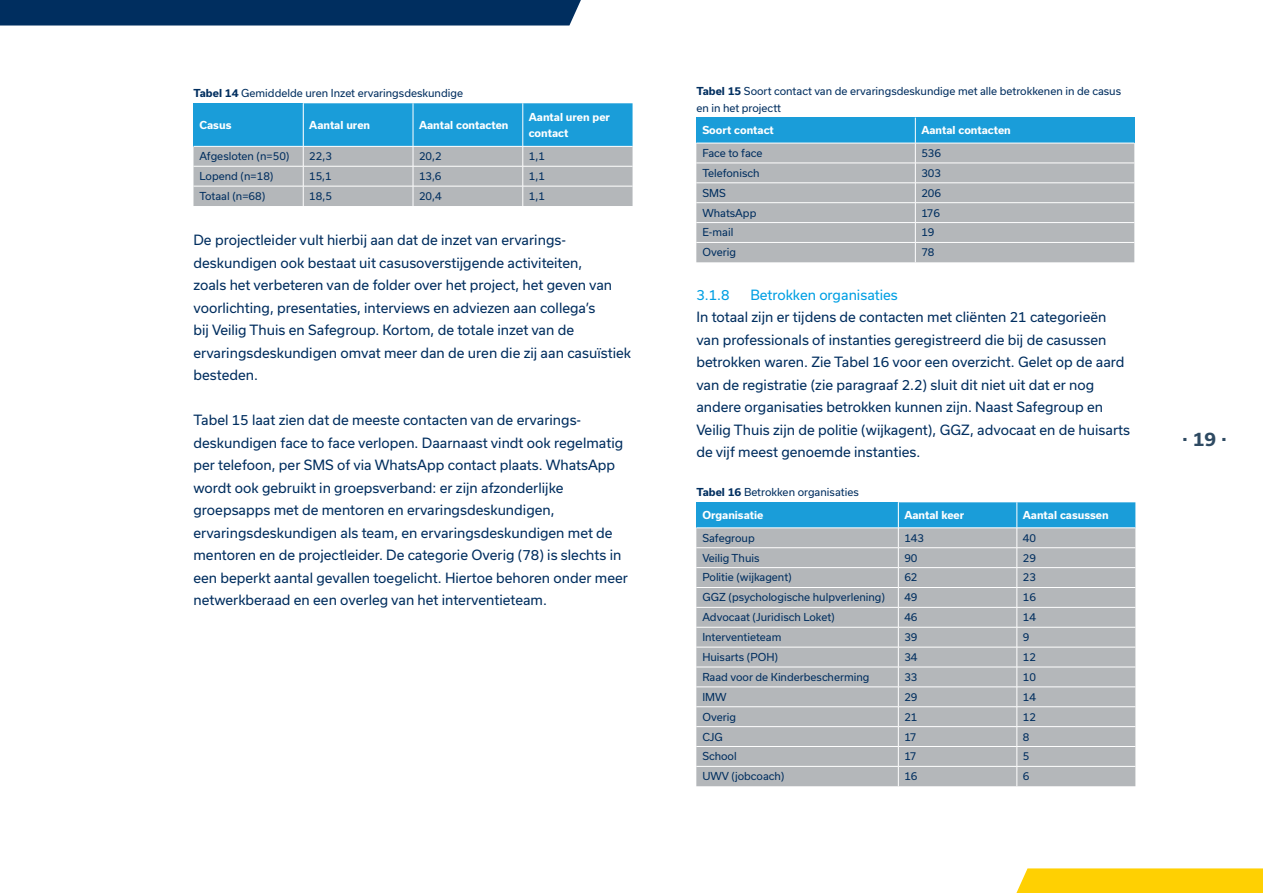
<style>
.page{position:relative;width:1263px;height:893px;background:#fff}
.page>*{position:absolute;margin:0;border:0;box-sizing:border-box;transform-origin:0 0}
.t1{font:700 18px "Usual";color:#2e4a62}
.t2{font:13.5px/22.5px "Usual";color:#002e5f}
.t3{font:13.5px "Usual";color:#009fe3}
.t4{font:10.5px/16.5px "Usual";color:#002e5f}
.t5{font:700 10.5px/16.5px "Usual";color:#fff}
.s1{font-weight:700}
.s2{font-weight:700;color:#fff}
</style>
<div class="page">
<div style="left:1016px;top:868px;width:247px;height:25px;background:#ffd002"></div>
<div style="left:0;top:0;width:581px;height:26px;background:#002e5f"></div>
<svg style="left:193px;top:103px;width:439px;height:103px;background:#77afc9"></svg>
<div style="left:696px;top:118px;width:219px;height:25px;background:#1a9dd9"></div>
<div style="left:915px;top:118px;width:219px;height:25px;background:#1a9dd9"></div>
<div style="left:696px;top:144px;width:438px;height:118px;background:#b4b7ba"></div>
<hr style="left:696px;top:163px;width:219px;height:1px;background:#fff">
<hr style="left:915px;top:163px;width:219px;height:1px;background:#fff">
<hr style="left:696px;top:183px;width:219px;height:1px;background:#fff">
<hr style="left:915px;top:183px;width:219px;height:1px;background:#fff">
<hr style="left:696px;top:202px;width:219px;height:1px;background:#fff">
<hr style="left:915px;top:202px;width:219px;height:1px;background:#fff">
<hr style="left:696px;top:222px;width:219px;height:1px;background:#fff">
<hr style="left:915px;top:222px;width:219px;height:1px;background:#fff">
<hr style="left:696px;top:242px;width:219px;height:1px;background:#fff">
<hr style="left:915px;top:242px;width:219px;height:1px;background:#fff">
<svg style="left:915px;top:118px;width:1px;height:144px"></svg>
<div style="left:696px;top:502px;width:202px;height:26px;background:#1a9dd9"></div>
<div style="left:696px;top:529px;width:202px;height:257px;background:#b4b7ba"></div>
<hr style="left:696px;top:547px;width:202px;height:1px;background:#fff">
<hr style="left:696px;top:567px;width:202px;height:1px;background:#fff">
<hr style="left:696px;top:587px;width:202px;height:1px;background:#fff">
<hr style="left:696px;top:607px;width:202px;height:1px;background:#fff">
<hr style="left:696px;top:627px;width:202px;height:1px;background:#fff">
<hr style="left:696px;top:647px;width:202px;height:1px;background:#fff">
<hr style="left:696px;top:667px;width:202px;height:1px;background:#fff">
<hr style="left:696px;top:687px;width:202px;height:1px;background:#fff">
<hr style="left:696px;top:706px;width:202px;height:1px;background:#fff">
<hr style="left:696px;top:726px;width:202px;height:1px;background:#fff">
<hr style="left:696px;top:746px;width:202px;height:1px;background:#fff">
<hr style="left:696px;top:766px;width:202px;height:1px;background:#fff">
<svg style="left:898px;top:502px;width:237px;height:284px;background:#aab8c0"></svg>
<p class="t4" style="left:193px;top:85px;width:271px"><span class="s1">Tabel 14</span> Gemiddelde uren Inzet ervaringsdeskundige</p>
<p class="t5" style="left:199px;top:117px;width:33px">Casus</p>
<p class="t5" style="left:309px;top:117px;width:62px">Aantal uren</p>
<p class="t5" style="left:419px;top:117px;width:91px">Aantal contacten</p>
<p class="t5" style="left:529px;top:108px;width:83px">Aantal uren per contact</p>
<p class="t4" style="left:199px;top:148px;width:92px">Afgesloten (n=50)</p>
<p class="t4" style="left:309px;top:148px;width:24px">22,3</p>
<p class="t4" style="left:419px;top:148px;width:24px">20,2</p>
<p class="t4" style="left:529px;top:148px;width:18px">1,1</p>
<p class="t4" style="left:199px;top:168px;width:75px">Lopend (n=18)</p>
<p class="t4" style="left:309px;top:168px;width:24px">15,1</p>
<p class="t4" style="left:419px;top:168px;width:24px">13,6</p>
<p class="t4" style="left:529px;top:168px;width:18px">1,1</p>
<p class="t4" style="left:199px;top:188px;width:67px">Totaal (n=68)</p>
<p class="t4" style="left:309px;top:188px;width:24px">18,5</p>
<p class="t4" style="left:419px;top:188px;width:24px">20,4</p>
<p class="t4" style="left:529px;top:188px;width:18px">1,1</p>
<p class="t2" style="left:193px;top:229px;width:439px">De projectleider vult hierbij aan dat de inzet van ervarings&shy;deskundigen ook bestaat uit casusoverstijgende activiteiten,<br>zoals het verbeteren van de folder over het project, het geven van voorlichting, presentaties, interviews en adviezen aan collega’s<br>bij Veilig Thuis en Safegroup. Kortom, de totale inzet van de ervaringsdeskundigen omvat meer dan de uren die zij aan casuïstiek besteden.</p>
<p class="t2" style="left:193px;top:409px;width:436px">Tabel 15 laat zien dat de meeste contacten van de ervarings&shy;deskundigen face to face verlopen. Daarnaast vindt ook regelmatig per telefoon, per SMS of via WhatsApp contact plaats. WhatsApp wordt ook gebruikt in groepsverband: er zijn afzonderlijke groepsapps met de mentoren en ervaringsdeskundigen, ervaringsdeskundigen als team, en ervaringsdeskundigen met de mentoren en de projectleider. De categorie Overig (78) is slechts in een beperkt aantal gevallen toegelicht. Hiertoe behoren onder meer netwerkberaad en een overleg van het interventieteam.</p>
<p class="t4" style="left:696px;top:83px;width:426px"><span class="s1">Tabel 15</span> Soort contact van de ervaringsdeskundige met alle betrokkenen in de casus en in het projectt</p>
<p class="t5" style="left:702px;top:122px;width:73px">Soort contact</p>
<p class="t5" style="left:921px;top:122px;width:91px">Aantal contacten</p>
<p class="t4" style="left:702px;top:145px;width:62px">Face to face</p>
<p class="t4" style="left:921px;top:145px;width:21px">536</p>
<p class="t4" style="left:702px;top:165px;width:59px">Telefonisch</p>
<p class="t4" style="left:921px;top:165px;width:21px">303</p>
<p class="t4" style="left:702px;top:184px;width:25px">SMS</p>
<p class="t4" style="left:921px;top:184px;width:21px">206</p>
<p class="t4" style="left:702px;top:204px;width:56px">WhatsApp</p>
<p class="t4" style="left:921px;top:204px;width:20px">176</p>
<p class="t4" style="left:702px;top:224px;width:33px">E-mail</p>
<p class="t4" style="left:921px;top:224px;width:15px">19</p>
<p class="t4" style="left:702px;top:244px;width:35px">Overig</p>
<p class="t4" style="left:921px;top:244px;width:15px">78</p>
<p class="t3" style="left:696px;top:287px;width:35px">3.1.8</p>
<p class="t3" style="left:750px;top:287px;width:149px">Betrokken organisaties</p>
<p class="t2" style="left:696px;top:306px;width:435px">In totaal zijn er tijdens de contacten met cliënten 21 categorieën van professionals of instanties geregistreerd die bij de casussen betrokken waren. Zie Tabel 16 voor een overzicht. Gelet op de aard van de registratie (zie paragraaf 2.2) sluit dit niet uit dat er nog andere organisaties betrokken kunnen zijn. Naast Safegroup en Veilig Thuis zijn de politie (wijkagent), GGZ, advocaat en de huisarts de vijf meest genoemde instanties.</p>
<p class="t4" style="left:702px;top:481px;width:158px;line-height:22.6px;text-indent:-6px"><span class="s1">Tabel 16</span> Betrokken organisaties<br><span class="s2">Organisatie</span></p>
<p class="t5" style="left:904px;top:507px;width:61px">Aantal keer</p>
<p class="t5" style="left:1023px;top:507px;width:87px">Aantal casussen</p>
<p class="t4" style="left:702px;top:529px;width:54px">Safegroup</p>
<p class="t4" style="left:904px;top:529px;width:21px">143</p>
<p class="t4" style="left:1023px;top:529px;width:15px">40</p>
<p class="t4" style="left:702px;top:549px;width:59px">Veilig Thuis</p>
<p class="t4" style="left:904px;top:549px;width:15px">90</p>
<p class="t4" style="left:1023px;top:549px;width:15px">29</p>
<p class="t4" style="left:702px;top:569px;width:91px">Politie (wijkagent)</p>
<p class="t4" style="left:904px;top:569px;width:15px">62</p>
<p class="t4" style="left:1023px;top:569px;width:15px">23</p>
<p class="t4" style="left:702px;top:589px;width:184px">GGZ (psychologische hulpverlening)</p>
<p class="t4" style="left:904px;top:589px;width:15px">49</p>
<p class="t4" style="left:1023px;top:589px;width:15px">16</p>
<p class="t4" style="left:702px;top:609px;width:134px">Advocaat (Juridisch Loket)</p>
<p class="t4" style="left:904px;top:609px;width:15px">46</p>
<p class="t4" style="left:1023px;top:609px;width:15px">14</p>
<p class="t4" style="left:702px;top:629px;width:81px">Interventieteam</p>
<p class="t4" style="left:904px;top:629px;width:15px">39</p>
<p class="t4" style="left:1023px;top:629px;width:8px">9</p>
<p class="t4" style="left:702px;top:649px;width:77px">Huisarts (POH)</p>
<p class="t4" style="left:904px;top:649px;width:15px">34</p>
<p class="t4" style="left:1023px;top:649px;width:15px">12</p>
<p class="t4" style="left:702px;top:669px;width:169px">Raad voor de Kinderbescherming</p>
<p class="t4" style="left:904px;top:669px;width:15px">33</p>
<p class="t4" style="left:1023px;top:669px;width:15px">10</p>
<p class="t4" style="left:702px;top:689px;width:26px">IMW</p>
<p class="t4" style="left:904px;top:689px;width:15px">29</p>
<p class="t4" style="left:1023px;top:689px;width:15px">14</p>
<p class="t4" style="left:702px;top:708px;width:35px">Overig</p>
<p class="t4" style="left:904px;top:708px;width:15px">21</p>
<p class="t4" style="left:1023px;top:708px;width:15px">12</p>
<p class="t4" style="left:702px;top:728px;width:22px">CJG</p>
<p class="t4" style="left:904px;top:728px;width:14px">17</p>
<p class="t4" style="left:1023px;top:728px;width:8px">8</p>
<p class="t4" style="left:702px;top:748px;width:36px">School</p>
<p class="t4" style="left:904px;top:748px;width:14px">17</p>
<p class="t4" style="left:1023px;top:748px;width:8px">5</p>
<p class="t4" style="left:702px;top:768px;width:84px">UWV (jobcoach)</p>
<p class="t4" style="left:904px;top:768px;width:15px">16</p>
<p class="t4" style="left:1023px;top:768px;width:8px">6</p>
<h1 class="t1" style="left:1182px;top:426px;width:46px">. 19 .</h1>
</div>
